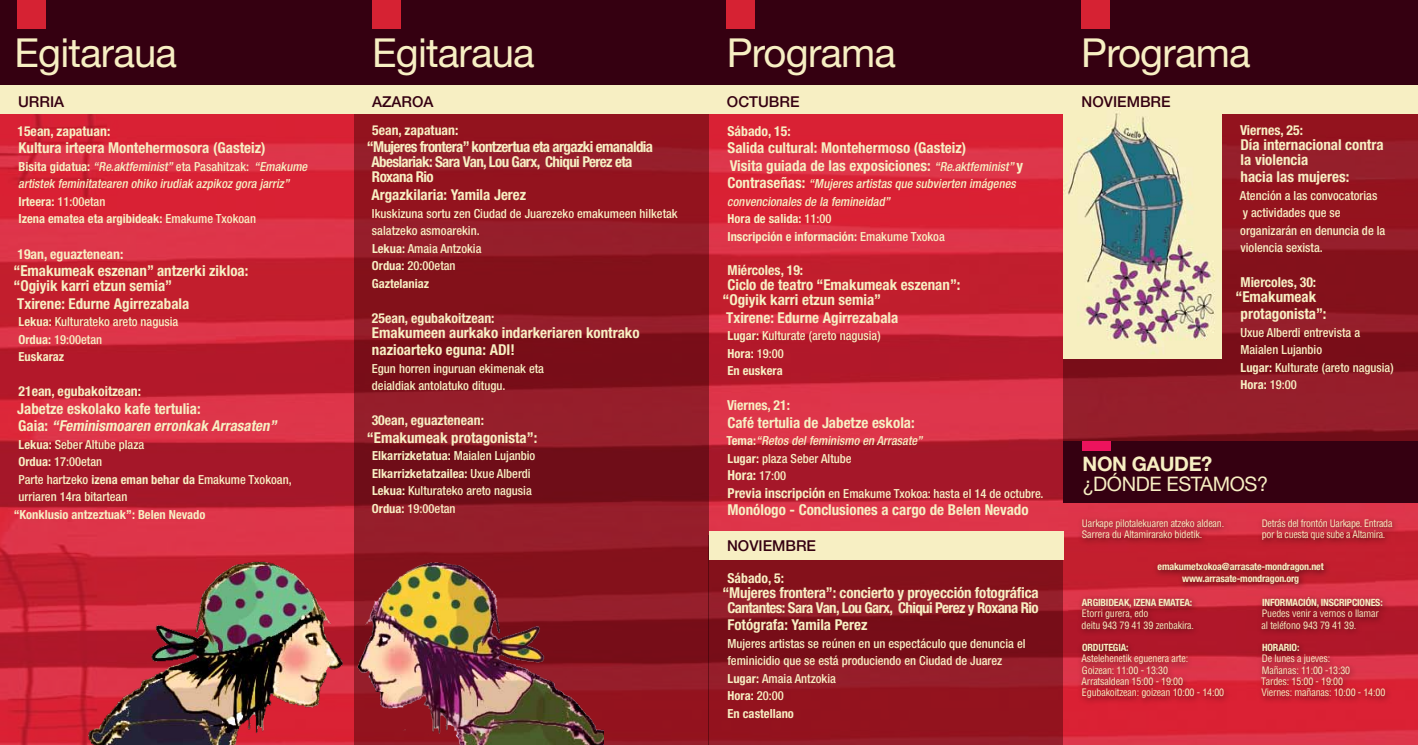
<style>
.page{position:relative;width:1418px;height:745px;background:#fff}
.page>*{position:absolute;margin:0;border:0;box-sizing:border-box;transform-origin:0 0}
.t1{font:40px "Helvetica Neue";letter-spacing:-.02em;color:#f7efc3}
.t2{font:20px "Helvetica Neue";color:#f7efc3}
.t3{font:700 20px "Helvetica Neue";letter-spacing:-.02em;color:#f7efc3}
.t4{font:700 condensed 15px/15px "Helvetica Neue";color:#f7efc3}
.t5{font:700 condensed 15px/15px "Helvetica Neue";letter-spacing:-.04em;color:#f7efc3}
.t6{font:500 15px "Helvetica Neue";color:#350011}
.t7{font:700 condensed 13.75px "Helvetica Neue";color:#f7efc3}
.t8{font:500 condensed 12.5px/17.5px "Helvetica Neue";color:#f7efc3}
.t9{font:italic 500 condensed 12.5px/17.5px "Helvetica Neue";color:#f7efc3}
.t10{font:700 condensed 12.5px "Helvetica Neue";color:#f7efc3}
.t11{font:condensed 10px/11.2px "Helvetica";letter-spacing:-.015em;color:#f7efc3}
.t12{font:700 condensed 10px/11.2px "Helvetica Neue";letter-spacing:-.015em;color:#f7efc3;text-align:center}
.s1{font-weight:700;font-style:normal}
.s2{font-style:normal}
.s3{font-weight:700}
.s4{font-style:italic}
.s5{font-weight:500;font-style:italic;font-size:12.5px}
.s6{font-weight:700;font-style:normal;font-size:15px}
.s7{font-weight:500;font-size:12.5px}
.s8{font-weight:700;font-size:13.75px}
</style>
<div class="page">
<img style="left:0;top:113px;width:1417px;height:631px">
<div style="left:0;top:0;width:1417px;height:85px;background:#350011"></div>
<div style="left:0;top:85px;width:1417px;height:28px;background:#f7efc3"></div>
<div style="left:18px;top:0;width:28px;height:29px;background:#d62233"></div>
<div style="left:372px;top:0;width:29px;height:29px;background:#d62233"></div>
<div style="left:726px;top:0;width:29px;height:29px;background:#d62233"></div>
<div style="left:1081px;top:0;width:28px;height:29px;background:#d62233"></div>
<svg style="left:709px;top:559px;width:353px;height:185px;background:#8b1520"></svg>
<svg style="left:1063px;top:114px;width:354px;height:327px;background:#8d1823"></svg>
<svg style="left:355px;top:114px;width:354px;height:630px;background:#891520"></svg>
<div style="left:1063px;top:441px;width:354px;height:61px;background:#350011"></div>
<div style="left:1082px;top:441px;width:29px;height:10px;background:#ed135d"></div>
<img style="left:67px;top:532px;width:536px;height:212px">
<img style="left:1063px;top:113px;width:158px;height:245px">
<div style="left:709px;top:531px;width:354px;height:28px;background:#f7efc3"></div>
<div style="left:1077px;top:514px;width:322px;height:191px;background:#000;opacity:.65"></div>
<h1 class="t1" style="left:15px;top:29px;width:164px">Egitaraua</h1>
<h1 class="t1" style="left:372px;top:29px;width:164px">Egitaraua</h1>
<h1 class="t1" style="left:726px;top:29px;width:171px">Programa</h1>
<h1 class="t1" style="left:1081px;top:29px;width:171px">Programa</h1>
<p class="t6" style="left:18px;top:92px;width:48px">URRIA</p>
<p class="t6" style="left:372px;top:92px;width:63px">AZAROA</p>
<p class="t6" style="left:727px;top:92px;width:53px">OCTUBRE</p>
<p class="t6" style="left:1081px;top:92px;width:90px">NOVIEMBRE</p>
<p class="t7" style="left:17px;top:122px;width:94px">15ean, zapatuan:</p>
<p class="t4" style="left:18px;top:140px;width:248px">Kultura irteera Montehermosora (Gasteiz)</p>
<p class="t9" style="left:18px;top:157px;width:293px"><span class="s1">Bisita gidatua:</span> “Re.aktfeminist” <span class="s2">eta Pasahitzak:</span> “Emakume artistek feminitatearen ohiko irudiak azpikoz gora jarriz” <span class="s1">Irteera:</span> <span class="s2">11:00etan<br></span><span class="s1">Izena ematea eta argibideak:</span> <span class="s2">Emakume Txokoan</span></p>
<p class="t7" style="left:17px;top:245px;width:107px">19an, eguaztenean:</p>
<p class="t4" style="left:13px;top:263px;width:236px">“Emakumeak eszenan” antzerki zikloa: “Ogiyik karri etzun semia”</p>
<p class="t4" style="left:17px;top:295px;width:174px">Txirene: Edurne Agirrezabala</p>
<p class="t8" style="left:18px;top:312px;width:161px"><span class="s3">Lekua:</span> Kulturateko areto nagusia<br><span class="s3">Ordua:</span> 19:00etan<br><span class="s3">Euskaraz</span></p>
<p class="t7" style="left:18px;top:382px;width:124px">21ean, egubakoitzean:</p>
<p class="t4" style="left:17px;top:399px;width:264px;line-height:17.5px">Jabetze eskolako kafe tertulia:<br>G a i a : <span class="s4">“Feminismoaren erronkak Arrasaten”</span></p>
<p class="t8" style="left:18px;top:435px;width:275px"><span class="s3">Lekua:</span> Seber Altube plaza<br><span class="s3">Ordua:</span> 17:00etan<br>Parte hartzeko <span class="s3">izena eman behar da</span> Emakume Txokoan, urriaren 14ra bitartean</p>
<p class="t10" style="left:14px;top:506px;width:193px">“Konklusio antzeztuak”: Belen Nevado</p>
<p class="t7" style="left:372px;top:122px;width:88px">5ean, zapatuan:</p>
<p class="t5" style="left:371px;top:139px;width:283px;text-indent:-5px">“Mujeres frontera” kontzertua eta argazki emanaldia<br>Abeslariak: Sara Van, Lou Garx, Chiqui Perez eta<br>Roxana Rio</p>
<p class="t4" style="left:371px;top:187px;width:156px">Argazkilaria: Yamila Jerez</p>
<p class="t8" style="left:372px;top:204px;width:307px">Ikuskizuna sortu zen Ciudad de Juarezeko emakumeen hilketak salatzeko asmoarekin.<br><span class="s3">Lekua:</span> Amaia Antzokia<br><span class="s3">Ordua:</span> 20:00etan<br><span class="s3">Gaztelaniaz</span></p>
<p class="t7" style="left:372px;top:309px;width:124px">25ean, egubakoitzean:</p>
<p class="t4" style="left:372px;top:323px;width:269px;line-height:17.5px">Emakumeen aurkako indarkeriaren kontrako nazioarteko eguna: ADI!</p>
<p class="t8" style="left:372px;top:359px;width:174px">Egun horren inguruan ekimenak eta deialdiak antolatuko ditugu.</p>
<p class="t7" style="left:372px;top:412px;width:114px">30ean, eguaztenean:</p>
<p class="t4" style="left:367px;top:429px;width:172px">“Emakumeak protagonista”:</p>
<p class="t8" style="left:372px;top:446px;width:165px"><span class="s3">Elkarrizketatua:</span> Maialen Lujanbio<br><span class="s3">Elkarrizketatzailea:</span> Uxue Alberdi<br><span class="s3">Lekua:</span> Kulturateko areto nagusia<br><span class="s3">Ordua:</span> 19:00etan</p>
<p class="t7" style="left:727px;top:122px;width:65px">Sábado, 15:</p>
<p class="t4" style="left:727px;top:139px;width:297px;line-height:17.5px">Salida cultural: Montehermoso (Gasteiz)<br>Visita guiada de las exposiciones: <span class="s5">“Re.aktfeminist”</span>y</p>
<p class="t9" style="left:727px;top:175px;width:292px"><span class="s6">C o n t r a s e ñ a s :</span> “Mujeres artistas que subvierten imágenes convencionales de la femineidad”<br><span class="s1">Hora de salida:</span> <span class="s2">11:00<br></span><span class="s1">Inscripción e información:</span> <span class="s2">Emakume Txokoa</span></p>
<p class="t7" style="left:727px;top:261px;width:77px">Miércoles, 19:</p>
<p class="t4" style="left:722px;top:277px;width:240px;text-indent:5px">Ciclo de teatro “Emakumeak eszenan”: “Ogiyik karri etzun semia”</p>
<p class="t4" style="left:726px;top:309px;width:174px">Txirene: Edurne Agirrezabala</p>
<p class="t8" style="left:727px;top:326px;width:155px"><span class="s3">Lugar:</span> Kulturate (areto nagusia)<br><span class="s3">Hora:</span> 19:00<br><span class="s3">En euskera</span></p>
<p class="t7" style="left:727px;top:396px;width:64px">Viernes, 21:</p>
<p class="t4" style="left:727px;top:414px;width:189px">Café tertulia de Jabetze eskola:</p>
<p class="t9" style="left:726px;top:431px;width:200px"><span class="s1">Te m a :</span> “Retos delfeminismo en Arrasate”<br><span class="s1">Lugar:</span> <span class="s2">plaza Seber Altube</span></p>
<p class="t7" style="left:727px;top:466px;width:60px">Hora: <span class="s7">17:00</span></p>
<p class="t8" style="left:727px;top:484px;width:317px"><span class="s8">Previa inscripción</span> en Emakume Txokoa: hasta el 14 de octubre.</p>
<p class="t4" style="left:727px;top:502px;width:303px">Monólogo - Conclusiones a cargo de Belen Nevado</p>
<p class="t6" style="left:727px;top:536px;width:90px">NOVIEMBRE</p>
<p class="t7" style="left:727px;top:569px;width:58px">Sábado, 5:</p>
<p class="t4" style="left:722px;top:584px;width:318px;text-align:center">“Mujeres frontera”: concierto y proyección fotográfica<br>Cantantes: Sara Van, Lou Garx, Chiqui Perez y Roxana Rio</p>
<p class="t4" style="left:727px;top:616px;width:141px">Fotógrafa: Yamila Perez</p>
<p class="t8" style="left:727px;top:634px;width:300px">Mujeres artistas se reúnen en un espectáculo que denuncia el feminicidio que se está produciendo en Ciudad de Juarez<br><span class="s3">Lugar:</span> Amaia Antzokia<br><span class="s3">Hora:</span> 20:00<br><span class="s3">En castellano</span></p>
<p class="t7" style="left:1240px;top:121px;width:64px">Viernes, 25:</p>
<p class="t4" style="left:1240px;top:137px;width:145px">Día internacional contra la violencia</p>
<p class="t4" style="left:1240px;top:169px;width:110px">hacia las mujeres:</p>
<p class="t8" style="left:1239px;top:186px;width:147px">Atención a las convocatorias y actividades que se organizarán en denuncia de la violencia sexista.</p>
<p class="t7" style="left:1240px;top:273px;width:77px">Miercoles, 30:</p>
<p class="t4" style="left:1240px;top:287px;width:88px;line-height:17.5px;text-indent:-5px">“Emakumeak protagonista”:</p>
<p class="t8" style="left:1240px;top:323px;width:155px">Uxue Alberdi entrevista a<br>Maialen Lujanbio<br><span class="s3">Lugar:</span> Kulturate (areto nagusia)<br><span class="s3">Hora:</span> 19:00</p>
<h2 class="t3" style="left:1082px;top:451px;width:131px">NON GAUDE?</h2>
<h2 class="t2" style="left:1082px;top:472px;width:53px">¿DÓnde</h2>
<h2 class="t2" style="left:1166px;top:472px;width:14px">estamos</h2>
<h2 class="t2" style="left:1257px;top:472px;width:13px">?</h2>
<p class="t11" style="left:1081px;top:517px;width:144px">Uarkape pilotalekuaren atzeko aldean.<br>Sarrera du Altamirarako bidetik.</p>
<p class="t11" style="left:1261px;top:517px;width:132px">Detrás del frontón Uarkape. Entrada por la cuesta que sube a Altamira.</p>
<p class="t12" style="left:1157px;top:560px;width:168px">emakumetxokoa@arrasate-mondragon.net www.arrasate-mondragon.org</p>
<p class="t12" style="left:1081px;top:596px;width:112px">ARGIBIDEAK, IZENA EMATEA:</p>
<p class="t11" style="left:1081px;top:607px;width:114px">Etorri gurera, edo<br>deitu 943 79 41 39 zenbakira.</p>
<p class="t12" style="left:1082px;top:641px;width:48px">ORDUTEGIA:</p>
<p class="t11" style="left:1081px;top:652px;width:144px">Astelehenetik eguenera arte:<br>Goizean: 11:00 - 13:30<br>Arratsaldean 15:00 - 19:00<br>Egubakoitzean: goizean 10:00 - 14:00</p>
<p class="t12" style="left:1261px;top:596px;width:122px">INFORMACIÓN, INSCRIPCIONES:</p>
<p class="t11" style="left:1261px;top:607px;width:119px">Puedes venir a vernos o llamar al teléfono 943 79 41 39.</p>
<p class="t12" style="left:1262px;top:641px;width:39px">HORARIO:</p>
<p class="t11" style="left:1260px;top:652px;width:126px">De lunes a jueves:<br>Mañanas: 11:00 -13:30<br>Tardes: 15:00 - 19:00<br>Viernes: mañanas: 10:00 - 14:00</p>
</div>
